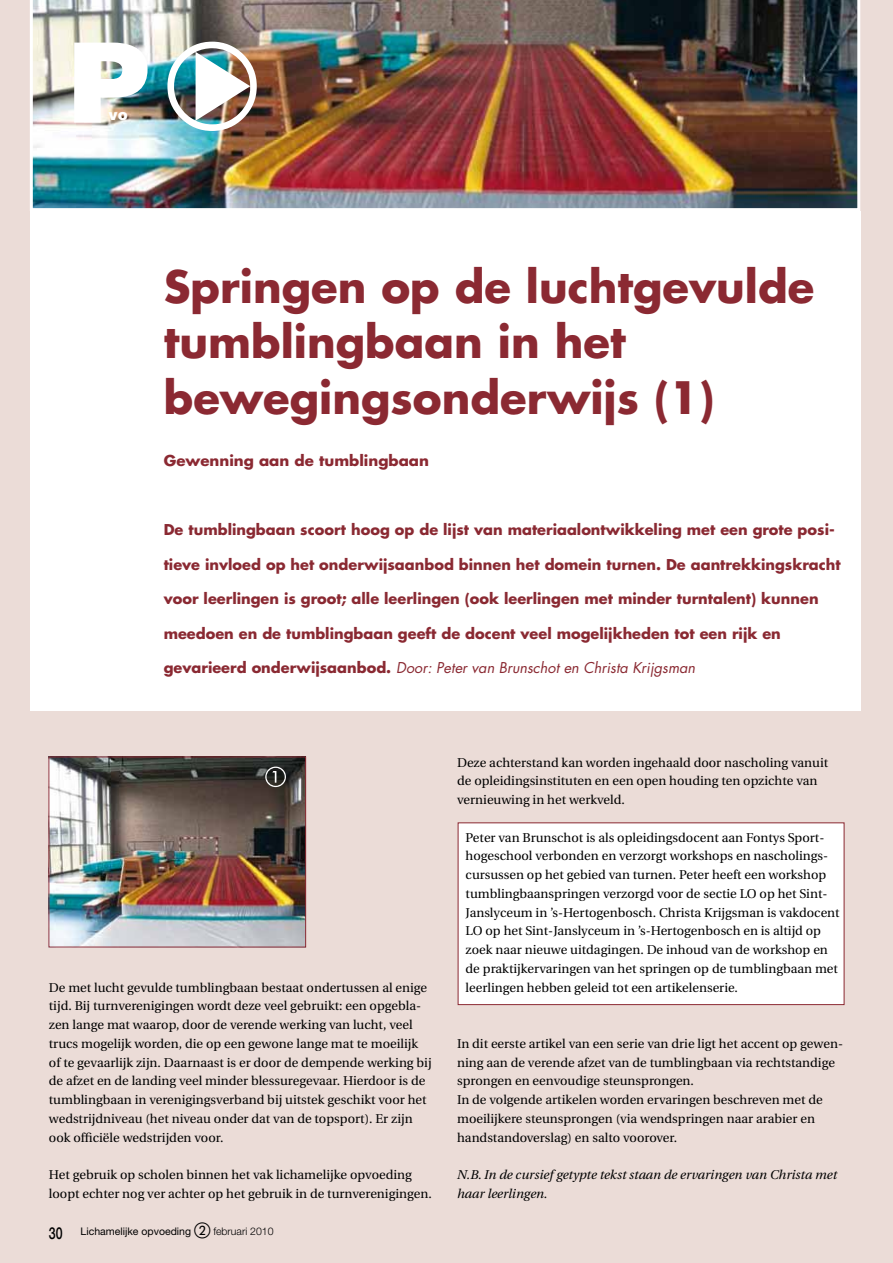
<style>
.page{position:relative;width:893px;height:1263px;background:#ebdcd7}
.page>*{position:absolute;margin:0;border:0;box-sizing:border-box;transform-origin:0 0}
.t1{font:900 111px "Helvetica";color:#fff}
.t2{font:700 43.5px/55.5px "Futura";color:#8b2932}
.t3{font:900 15px "Helvetica";color:#fff}
.t4{font:700 14.55px "Futura";color:#8a2932}
.t5{font:italic 14.55px "Futura";color:#8a2932}
.t6{font:700 14.55px "Futura";color:#8b2932}
.t7{font:12.75px/18.8px "Utopia";color:#000}
.t8{font:italic 12.75px/18.8px "Utopia";color:#000}
.t9{font:10.5px "Helvetica Neue";color:#000}
.t10{font:300 10.5px "Helvetica Neue";color:#000}
.s1{font-weight:700;font-style:normal}
.s2{font-weight:500;font-size:16.5px}
</style>
<div class="page">
<div style="left:458px;top:823px;width:386px;height:181px;background:#fff"></div>
<div style="left:30px;top:211px;width:830px;height:499px;background:#fff"></div>
<img style="left:30px;top:0;width:830px;height:211px">
<img style="left:51px;top:759px;width:253px;height:186px">
<div style="left:49px;top:757px;width:257px;height:190px;border:1px solid #8b2932"></div>
<div style="left:458px;top:822px;width:386px;height:183px;border:1px solid #8b2932"></div>
<svg style="left:265px;top:766px;width:21px;height:21px"></svg>
<img style="left:166px;top:42px;width:91px;height:89px">
<h1 class="t1" style="left:68px;top:10px;width:82px">P</h1>
<p class="t3" style="left:109px;top:104px;width:21px">vo</p>
<h2 class="t2" style="left:164px;top:258px;width:652px">Springen op de luchtgevulde tumblingbaan in het bewegingsonderwijs (1)</h2>
<p class="t6" style="left:164px;top:451px;width:267px">Gewenning aan de tumblingbaan</p>
<p class="t4" style="left:164px;top:520px;width:673px">De tumblingbaan scoort hoog op de lijst van materiaalontwikkeling met een grote posi-</p>
<p class="t4" style="left:164px;top:554px;width:678px">tieve invloed op het onderwijsaanbod binnen het domein turnen. De aantrekkingskracht</p>
<p class="t4" style="left:164px;top:589px;width:656px">voor leerlingen is groot; alle leerlingen (ook leerlingen met minder turntalent) kunnen</p>
<p class="t4" style="left:164px;top:623px;width:619px">meedoen en de tumblingbaan geeft de docent veel mogelijkheden tot een rijk en</p>
<p class="t5" style="left:164px;top:658px;width:533px"><span class="s1">gevarieerd onderwijsaanbod.</span> Door: Peter van Brunschot en Christa Krijgsman</p>
<p class="t7" style="left:49px;top:978px;width:384px">De met lucht gevulde tumblingbaan bestaat ondertussen al enige tijd. Bij turnverenigingen wordt deze veel gebruikt: een opgebla&shy;zen lange mat waarop, door de verende werking van lucht, veel trucs mogelijk worden, die op een gewone lange mat te moeilijk of te gevaarlijk zijn. Daarnaast is er door de dempende werking bij de afzet en de landing veel minder blessuregevaar. Hierdoor is de tumblingbaan in verenigingsverband bij uitstek geschikt voor het wedstrijdniveau (het niveau onder dat van de topsport). Er zijn ook officiële wedstrijden voor.</p>
<p class="t7" style="left:49px;top:1166px;width:384px">Het gebruik op scholen binnen het vak lichamelijke opvoeding loopt echter nog ver achter op het gebruik in de turnverenigingen.</p>
<p class="t9" style="left:49px;top:1225px;width:144px"><span class="s2">30</span> Lichamelijke opvoeding</p>
<p class="t10" style="left:213px;top:1225px;width:62px">februari 2010</p>
<p class="t7" style="left:457px;top:753px;width:373px">Deze achterstand kan worden ingehaald door nascholing vanuit de opleidingsinstituten en een open houding ten opzichte van vernieuwing in het werkveld.</p>
<p class="t7" style="left:466px;top:828px;width:376px">Peter van Brunschot is als opleidingsdocent aan Fontys Sport&shy;hogeschool verbonden en verzorgt workshops en nascholings&shy;cursussen op het gebied van turnen. Peter heeft een workshop tumblingbaanspringen verzorgd voor de sectie LO op het Sint-Janslyceum in ’s-Hertogenbosch. Christa Krijgsman is vakdocent LO op het Sint-Janslyceum in ’s-Hertogenbosch en is altijd op zoek naar nieuwe uitdagingen. De inhoud van de workshop en de praktijkervaringen van het springen op de tumblingbaan met leerlingen hebben geleid tot een artikelenserie.</p>
<p class="t7" style="left:457px;top:1034px;width:387px">In dit eerste artikel van een serie van drie ligt het accent op gewen&shy;ning aan de verende afzet van de tumblingbaan via rechtstandige sprongen en eenvoudige steunsprongen.<br>In de volgende artikelen worden ervaringen beschreven met de moeilijkere steunsprongen (via wendspringen naar arabier en handstandoverslag) en salto voorover.</p>
<p class="t8" style="left:457px;top:1166px;width:381px">N.B. In de cursief getypte tekst staan de ervaringen van Christa met haar leerlingen.</p>
</div>
